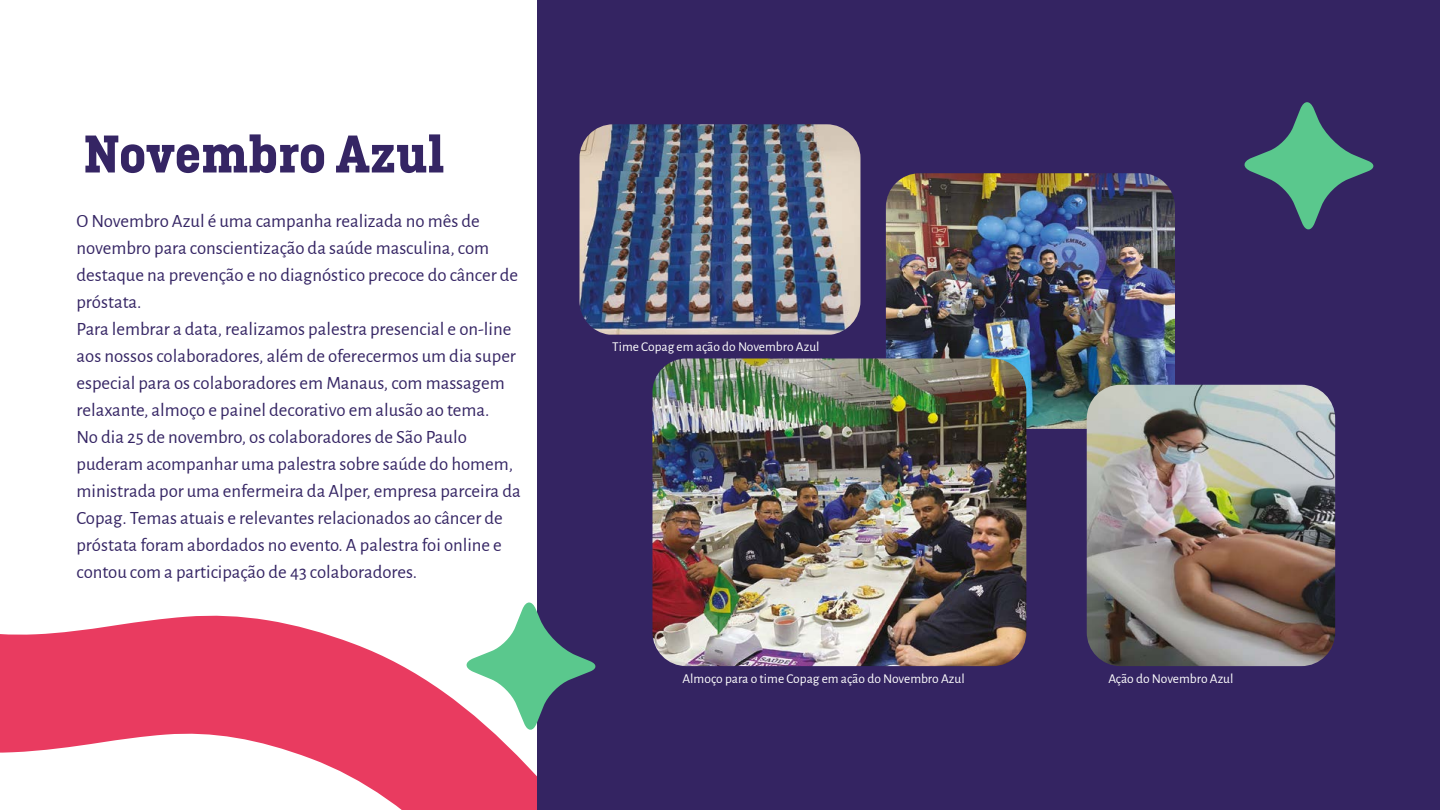
<style>
.page{position:relative;width:1440px;height:810px;background:#fff}
.page>*{position:absolute;margin:0;border:0;box-sizing:border-box;transform-origin:0 0}
.t1{font:700 56.25px "Ciutadella Slab";color:#352564}
.t2{font:18.75px/27px "Alegreya Sans";color:#352564}
.t3{font:13.5px "Alegreya Sans";color:#fff}
</style>
<div class="page">
<svg style="left:0;top:301px;width:538px;height:509px"></svg>
<div style="left:538px;top:0;width:902px;height:810px;background:#342462"></div>
<img style="left:580px;top:124px;width:280px;height:211px">
<img style="left:886px;top:173px;width:289px;height:256px">
<img style="left:652px;top:358px;width:374px;height:308px">
<img style="left:1087px;top:385px;width:248px;height:281px">
<svg style="left:1244px;top:102px;width:130px;height:128px"></svg>
<svg style="left:464px;top:600px;width:132px;height:132px"></svg>
<h1 class="t1" style="left:83px;top:122px;width:363px">Novembro Azul</h1>
<p class="t2" style="left:76px;top:206px;width:446px">O Novembro Azul é uma campanha realizada no mês de novembro para conscientização da saúde masculina, com destaque na prevenção e no diagnóstico precoce do câncer de próstata.<br>Para lembrar a data, realizamos palestra presencial e on-line aos nossos colaboradores, além de oferecermos um dia super especial para os colaboradores em Manaus, com massagem relaxante, almoço e painel decorativo em alusão ao tema.<br>No dia 25 de novembro, os colaboradores de São Paulo puderam acompanhar uma palestra sobre saúde do homem, ministrada por uma enfermeira da Alper, empresa parceira da Copag. Temas atuais e relevantes relacionados ao câncer de próstata foram abordados no evento. A palestra foi online e contou com a participação de 43 colaboradores.</p>
<p class="t3" style="left:612px;top:337px;width:209px">Time Copag em ação do Novembro Azul</p>
<p class="t3" style="left:682px;top:669px;width:284px">Almoço para o time Copag em ação do Novembro Azul</p>
<p class="t3" style="left:1108px;top:669px;width:127px">Ação do Novembro Azul</p>
</div>
